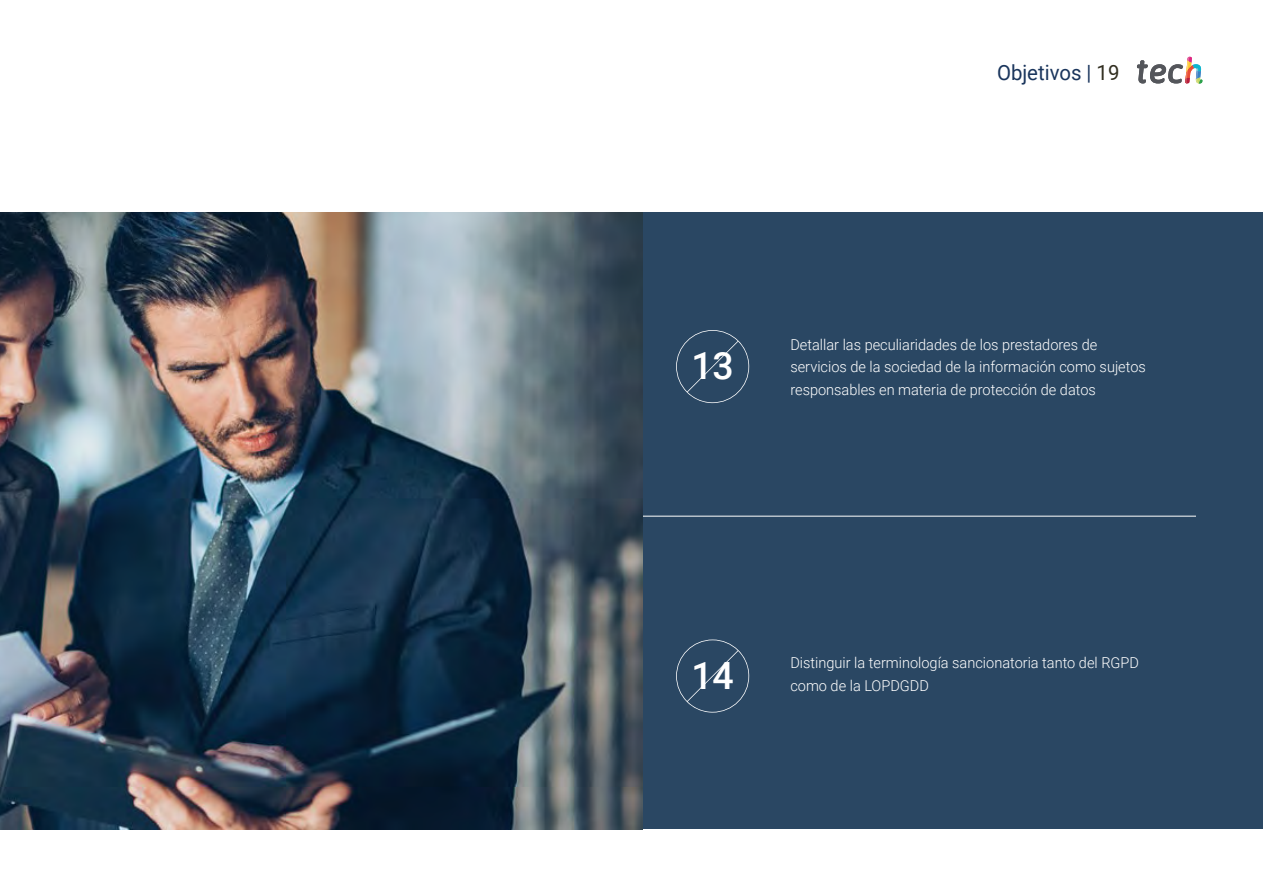
<style>
.page{position:relative;width:1263px;height:893px;background:#fff}
.page>*{position:absolute;margin:0;border:0;box-sizing:border-box;transform-origin:0 0}
.t1{font:500 37.5px "Roboto";color:#fff}
.t2{font:21px "Roboto";color:#1a355c}
.t3{font:300 15px/22.5px "Roboto";color:#fff}
.s1{color:#312e20}
</style>
<div class="page">
<svg style="left:1137px;top:57px;width:65px;height:27px"></svg>
<div style="left:642px;top:213px;width:621px;height:616px;background:#2a4763"></div>
<svg style="left:676px;top:639px;width:73px;height:74px"></svg>
<svg style="left:676px;top:330px;width:73px;height:73px"></svg>
<hr style="left:0;top:516px;width:1196px;height:1px;background:#fff">
<img style="left:0;top:213px;width:642px;height:616px">
<h2 class="t2" style="left:997px;top:57px;width:124px">Objetivos | <span class="s1">19</span></h2>
<h1 class="t1" style="left:691px;top:340px;width:44px">13</h1>
<p class="t3" style="left:790px;top:333px;width:357px">Detallar las peculiaridades de los prestadores de servicios de la sociedad de la información como sujetos responsables en materia de protección de datos</p>
<h1 class="t1" style="left:691px;top:649px;width:44px">14</h1>
<p class="t3" style="left:790px;top:651px;width:350px">Distinguir la terminología sancionatoria tanto del RGPD como de la LOPDGDD</p>
</div>
